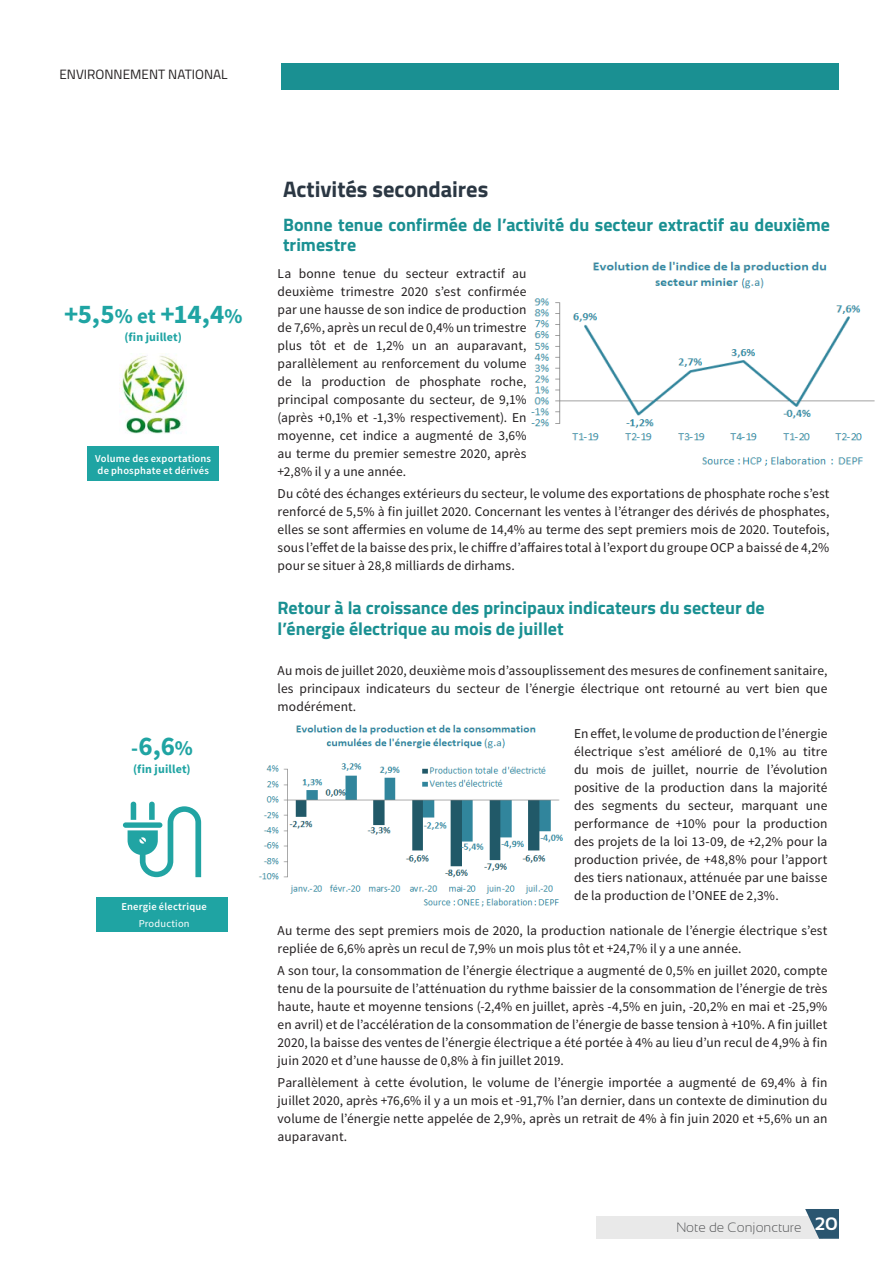
<style>
.page{position:relative;width:893px;height:1263px;background:#fff}
.page>*{position:absolute;margin:0;border:0;box-sizing:border-box;transform-origin:0 0}
.CONTENT{font:700 27px "Source Sans Pro";color:#1fa4a3}
.DASCRIPTIONS_Titiliu{font:700 22.5px "Titillium";letter-spacing:-.005em;color:#2b3743}
.SUBTITLES{font:700 18px/19.5px "Titillium";color:#1a9092}
.para_note{font:13.5px/18px "Source Sans Pro";letter-spacing:.005em;color:#231f20;text-align:justify}
.SUBTITLES-2{font:13.5px "Titillium";color:#231f20}
.t1{font:300 13.5px "Sansation";color:#57585a}
.CONTENT-2{font:700 12px "Source Sans Pro";letter-spacing:.015em;color:#1fa4a3}
.CONTENT-3{font:600 10.5px "Source Sans Pro";letter-spacing:.02em;color:#fff}
.CONTENT-4{font:10.5px "Source Sans Pro";letter-spacing:.015em;color:#fff}
.s1{font-size:21px}
</style>
<div class="page">
<div style="left:282px;top:64px;width:557px;height:26px;background:#1a9092"></div>
<div style="left:596px;top:1216px;width:227px;height:23px;background:#e9e9e9"></div>
<svg style="left:805px;top:1209px;width:34px;height:30px"></svg>
<img style="left:531px;top:261px;width:344px;height:205px">
<div style="left:87px;top:447px;width:132px;height:34px;background:#1fa4a3"></div>
<img style="left:119px;top:355px;width:68px;height:79px">
<img style="left:259px;top:724px;width:304px;height:183px">
<div style="left:96px;top:897px;width:132px;height:35px;background:#1fa4a3"></div>
<svg style="left:123px;top:802px;width:78px;height:75px"></svg>
<p class="SUBTITLES-2" style="left:60px;top:65px;width:170px">ENVIRONNEMENT NATIONAL</p>
<p class="CONTENT" style="left:64px;top:296px;width:180px">+5,5<span class="s1">% et</span> +14,4<span class="s1">%</span></p>
<p class="CONTENT-2" style="left:124px;top:329px;width:59px">(fin juillet)</p>
<p class="CONTENT-3" style="left:95px;top:452px;width:117px">Volume des exportations</p>
<p class="CONTENT-3" style="left:98px;top:464px;width:113px">de phosphate et dérivés</p>
<p class="CONTENT" style="left:131px;top:729px;width:63px"><span class="s1">-</span>6,6<span class="s1">%</span></p>
<p class="CONTENT-2" style="left:133px;top:761px;width:59px">(fin juillet)</p>
<p class="CONTENT-3" style="left:121px;top:900px;width:87px">Energie électrique</p>
<p class="CONTENT-4" style="left:139px;top:917px;width:52px">Production</p>
<p class="DASCRIPTIONS_Titiliu" style="left:283px;top:172px;width:207px">Activités secondaires</p>
<p class="SUBTITLES" style="left:283px;top:214px;width:548px">Bonne tenue confirmée de l’activité du secteur extractif au deuxième trimestre</p>
<p class="para_note" style="left:278px;top:264px;width:250px">La bonne tenue du secteur extractif au deuxième trimestre 2020 s’est confirmée par une hausse de son indice de production de 7,6%, après un recul de 0,4% un trimestre plus tôt et de 1,2% un an auparavant, parallèlement au renforcement du volume de la production de phosphate roche, principal composante du secteur, de 9,1% (après +0,1% et -1,3% respectivement). En moyenne, cet indice a augmenté de 3,6% au terme du premier semestre 2020, après +2,8% il y a une année.</p>
<p class="para_note" style="left:278px;top:485px;width:553px">Du côté des échanges extérieurs du secteur, le volume des exportations de phosphate roche s’est renforcé de 5,5% à fin juillet 2020. Concernant les ventes à l’étranger des dérivés de phosphates, elles se sont affermies en volume de 14,4% au terme des sept premiers mois de 2020. Toutefois, sous l’effet de la baisse des prix, le chiffre d’affaires total à l’export du groupe OCP a baissé de 4,2% pour se situer à 28,8 milliards de dirhams.</p>
<p class="SUBTITLES" style="left:278px;top:596px;width:489px;line-height:21px">Retour à la croissance des principaux indicateurs du secteur de l’énergie électrique au mois de juillet</p>
<p class="para_note" style="left:278px;top:662px;width:551px">Au mois de juillet 2020, deuxième mois d’assouplissement des mesures de confinement sanitaire, les principaux indicateurs du secteur de l’énergie électrique ont retourné au vert bien que modérément.</p>
<p class="para_note" style="left:574px;top:724px;width:255px">En effet, le volume de production de l’énergie électrique s’est amélioré de 0,1% au titre du mois de juillet, nourrie de l’évolution positive de la production dans la majorité des segments du secteur, marquant une performance de +10% pour la production des projets de la loi 13-09, de +2,2% pour la production privée, de +48,8% pour l’apport des tiers nationaux, atténuée par une baisse de la production de l’ONEE de 2,3%.</p>
<p class="para_note" style="left:278px;top:921px;width:551px">Au terme des sept premiers mois de 2020, la production nationale de l’énergie électrique s’est repliée de 6,6% après un recul de 7,9% un mois plus tôt et +24,7% il y a une année.</p>
<p class="para_note" style="left:278px;top:962px;width:551px">A son tour, la consommation de l’énergie électrique a augmenté de 0,5% en juillet 2020, compte tenu de la poursuite de l’atténuation du rythme baissier de la consommation de l’énergie de très haute, haute et moyenne tensions (-2,4% en juillet, après -4,5% en juin, -20,2% en mai et -25,9% en avril) et de l’accélération de la consommation de l’énergie de basse tension à +10%. A fin juillet 2020, la baisse des ventes de l’énergie électrique a été portée à 4% au lieu d’un recul de 4,9% à fin juin 2020 et d’une hausse de 0,8% à fin juillet 2019.</p>
<p class="para_note" style="left:278px;top:1074px;width:551px">Parallèlement à cette évolution, le volume de l’énergie importée a augmenté de 69,4% à fin juillet 2020, après +76,6% il y a un mois et -91,7% l’an dernier, dans un contexte de diminution du volume de l’énergie nette appelée de 2,9%, après un retrait de 4% à fin juin 2020 et +5,6% un an auparavant.</p>
<p class="t1" style="left:676px;top:1220px;width:163px">Note de Conjoncture <sup>20</sup></p>
</div>
